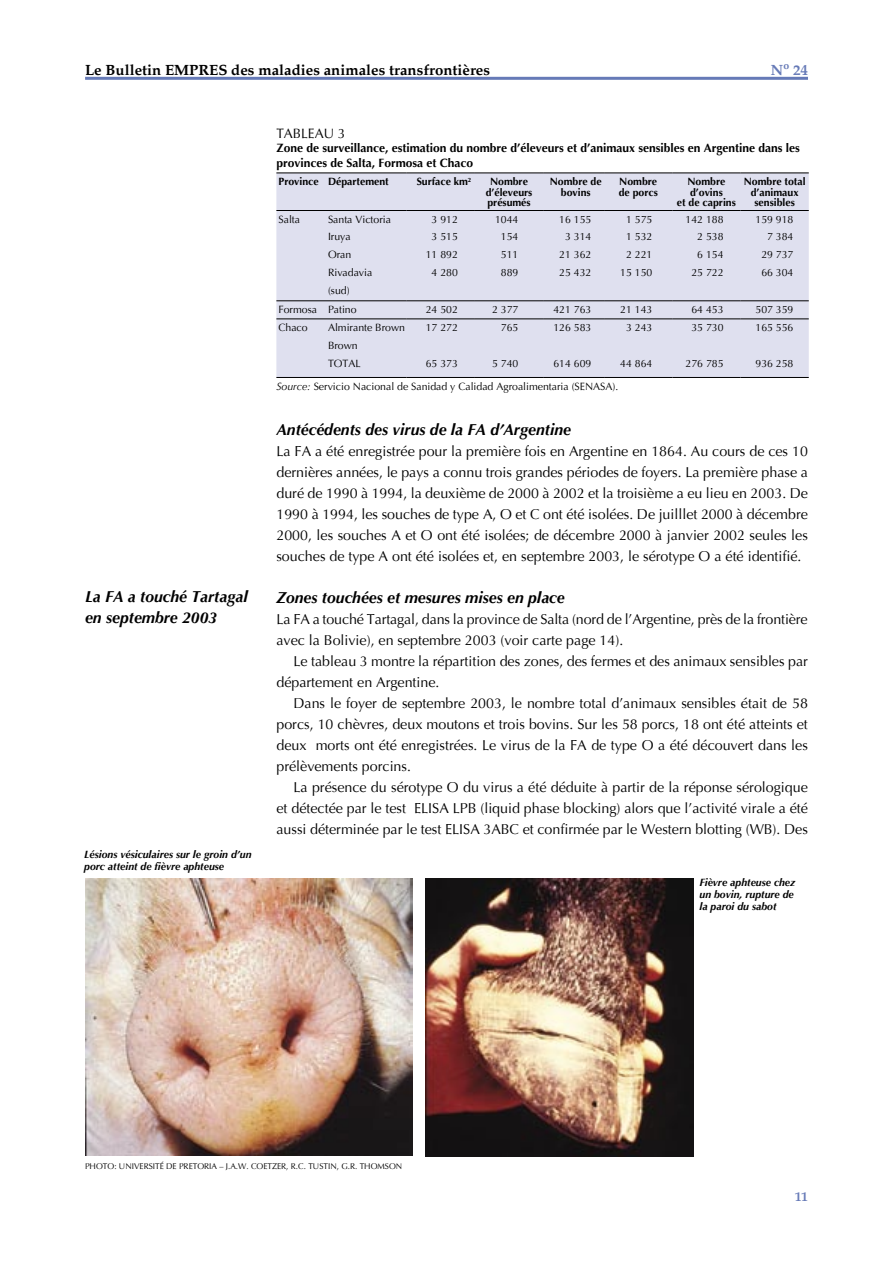
<style>
.page{position:relative;width:893px;height:1263px;background:#fff}
.page>*{position:absolute;margin:0;border:0;box-sizing:border-box;transform-origin:0 0}
.t1{font:italic 700 15.75px/21px "Optima";color:#000}
.t2{font:700 15px "Palatino";color:#000}
.t3{font:700 15px "Palatino";color:#667ab7}
.t4{font:14.25px/21px "Optima";color:#000;text-align:justify}
.t5{font:13.5px "Optima";color:#000}
.t6{font:700 13.5px "Palatino";color:#667ab7}
.t7{font:700 12px/14.4px "Optima";color:#000}
.t8{font:10.5px/18.8px "Optima";color:#000}
.t9{font:700 10.5px/10.5px "Optima";color:#000;text-align:center}
.t10{font:italic 700 10.5px/12px "Optima";color:#000}
.t11{font:8.25px "Optima";color:#000}
.s1{font-style:italic}
</style>
<div class="page">
<hr style="left:85px;top:77px;width:723px;height:3px;background:#667ab7">
<div style="left:276px;top:174px;width:533px;height:203px;background:#dfe0ef"></div>
<hr style="left:276px;top:173px;width:52px;height:1px;background:#000">
<hr style="left:328px;top:173px;width:79px;height:1px;background:#000">
<hr style="left:407px;top:173px;width:68px;height:1px;background:#000">
<hr style="left:475px;top:173px;width:68px;height:1px;background:#000">
<hr style="left:543px;top:173px;width:61px;height:1px;background:#000">
<hr style="left:604px;top:173px;width:68px;height:1px;background:#000">
<hr style="left:672px;top:173px;width:68px;height:1px;background:#000">
<hr style="left:740px;top:173px;width:69px;height:1px;background:#000">
<hr style="left:276px;top:210px;width:52px;height:1px;background:#000">
<hr style="left:328px;top:210px;width:79px;height:1px;background:#000">
<hr style="left:407px;top:210px;width:68px;height:1px;background:#000">
<hr style="left:475px;top:210px;width:68px;height:1px;background:#000">
<hr style="left:543px;top:210px;width:61px;height:1px;background:#000">
<hr style="left:604px;top:210px;width:68px;height:1px;background:#000">
<hr style="left:672px;top:210px;width:68px;height:1px;background:#000">
<hr style="left:740px;top:210px;width:69px;height:1px;background:#000">
<hr style="left:276px;top:301px;width:52px;height:1px;background:#000">
<hr style="left:328px;top:301px;width:79px;height:1px;background:#000">
<hr style="left:407px;top:301px;width:68px;height:1px;background:#000">
<hr style="left:475px;top:301px;width:68px;height:1px;background:#000">
<hr style="left:543px;top:301px;width:61px;height:1px;background:#000">
<hr style="left:604px;top:301px;width:68px;height:1px;background:#000">
<hr style="left:672px;top:301px;width:68px;height:1px;background:#000">
<hr style="left:740px;top:301px;width:69px;height:1px;background:#000">
<hr style="left:276px;top:319px;width:52px;height:1px;background:#000">
<hr style="left:328px;top:319px;width:79px;height:1px;background:#000">
<hr style="left:407px;top:319px;width:68px;height:1px;background:#000">
<hr style="left:475px;top:319px;width:68px;height:1px;background:#000">
<hr style="left:543px;top:319px;width:61px;height:1px;background:#000">
<hr style="left:604px;top:319px;width:68px;height:1px;background:#000">
<hr style="left:672px;top:319px;width:68px;height:1px;background:#000">
<hr style="left:740px;top:319px;width:69px;height:1px;background:#000">
<hr style="left:276px;top:377px;width:52px;height:1px;background:#000">
<hr style="left:328px;top:377px;width:79px;height:1px;background:#000">
<hr style="left:407px;top:377px;width:68px;height:1px;background:#000">
<hr style="left:475px;top:377px;width:68px;height:1px;background:#000">
<hr style="left:543px;top:377px;width:61px;height:1px;background:#000">
<hr style="left:604px;top:377px;width:68px;height:1px;background:#000">
<hr style="left:672px;top:377px;width:68px;height:1px;background:#000">
<hr style="left:740px;top:377px;width:69px;height:1px;background:#000">
<img style="left:85px;top:878px;width:327px;height:277px">
<img style="left:425px;top:878px;width:268px;height:278px">
<p class="t2" style="left:85px;top:61px;width:406px">Le Bulletin EMPRES des maladies animales transfrontières</p>
<p class="t3" style="left:771px;top:61px;width:39px">N<sup>o</sup> 24</p>
<p class="t5" style="left:276px;top:125px;width:71px">TABLEAU 3</p>
<p class="t7" style="left:276px;top:141px;width:525px">Zone de surveillance, estimation du nombre d’éleveurs et d’animaux sensibles en Argentine dans les provinces de Salta, Formosa et Chaco</p>
<p class="t9" style="left:279px;top:176px;width:112px">Province Département</p>
<p class="t9" style="left:417px;top:176px;width:56px">Surface km<sup>2</sup></p>
<p class="t9" style="left:486px;top:176px;width:48px">Nombre d’éleveurs présumés</p>
<p class="t9" style="left:550px;top:176px;width:53px">Nombre de bovins</p>
<p class="t9" style="left:619px;top:176px;width:41px;text-align:left">Nombre de porcs</p>
<p class="t9" style="left:677px;top:176px;width:60px">Nombre d’ovins<br>et de caprins</p>
<p class="t9" style="left:744px;top:176px;width:63px">Nombre total d’animaux sensibles</p>
<p class="t8" style="left:279px;top:210px;width:23px">Salta</p>
<p class="t8" style="left:328px;top:210px;width:65px">Santa Victoria</p>
<p class="t8" style="left:432px;top:210px;width:28px">3 912</p>
<p class="t8" style="left:495px;top:210px;width:25px">1044</p>
<p class="t8" style="left:559px;top:210px;width:34px">16 155</p>
<p class="t8" style="left:626px;top:210px;width:28px">1 575</p>
<p class="t8" style="left:686px;top:210px;width:39px">142 188</p>
<p class="t8" style="left:755px;top:210px;width:39px">159 918</p>
<p class="t8" style="left:328px;top:227px;width:24px">Iruya</p>
<p class="t8" style="left:432px;top:227px;width:28px">3 515</p>
<p class="t8" style="left:501px;top:227px;width:19px">154</p>
<p class="t8" style="left:565px;top:227px;width:28px">3 314</p>
<p class="t8" style="left:626px;top:227px;width:28px">1 532</p>
<p class="t8" style="left:697px;top:227px;width:28px">2 538</p>
<p class="t8" style="left:767px;top:227px;width:28px">7 384</p>
<p class="t8" style="left:328px;top:246px;width:25px">Oran</p>
<p class="t8" style="left:426px;top:246px;width:34px">11 892</p>
<p class="t8" style="left:501px;top:246px;width:19px">511</p>
<p class="t8" style="left:559px;top:246px;width:34px">21 362</p>
<p class="t8" style="left:626px;top:246px;width:28px">2 221</p>
<p class="t8" style="left:697px;top:246px;width:28px">6 154</p>
<p class="t8" style="left:761px;top:246px;width:34px">29 737</p>
<p class="t8" style="left:328px;top:263px;width:46px">Rivadavia</p>
<p class="t8" style="left:432px;top:263px;width:28px">4 280</p>
<p class="t8" style="left:501px;top:263px;width:19px">889</p>
<p class="t8" style="left:559px;top:263px;width:34px">25 432</p>
<p class="t8" style="left:620px;top:263px;width:34px">15 150</p>
<p class="t8" style="left:691px;top:263px;width:34px">25 722</p>
<p class="t8" style="left:761px;top:263px;width:34px">66 304</p>
<p class="t8" style="left:279px;top:282px;width:80px;text-indent:49px">(sud)<br>Formosa Patino</p>
<p class="t8" style="left:426px;top:300px;width:34px">24 502</p>
<p class="t8" style="left:492px;top:300px;width:28px">2 377</p>
<p class="t8" style="left:553px;top:300px;width:39px">421 763</p>
<p class="t8" style="left:620px;top:300px;width:34px">21 143</p>
<p class="t8" style="left:691px;top:300px;width:34px">64 453</p>
<p class="t8" style="left:755px;top:300px;width:39px">507 359</p>
<p class="t1" style="left:85px;top:586px;width:164px">La FA a touché Tartagal en septembre 2003</p>
<p class="t10" style="left:84px;top:848px;width:169px">Lésions vésiculaires sur le groin d’un porc atteint de fièvre aphteuse</p>
<p class="t8" style="left:279px;top:318px;width:31px">Chaco</p>
<p class="t8" style="left:328px;top:318px;width:79px">Almirante Brown</p>
<p class="t8" style="left:426px;top:318px;width:34px">17 272</p>
<p class="t8" style="left:501px;top:318px;width:19px">765</p>
<p class="t8" style="left:553px;top:318px;width:39px">126 583</p>
<p class="t8" style="left:626px;top:318px;width:28px">3 243</p>
<p class="t8" style="left:691px;top:318px;width:34px">35 730</p>
<p class="t8" style="left:755px;top:318px;width:39px">165 556</p>
<p class="t8" style="left:328px;top:336px;width:34px;line-height:17.9px">Brown<br>TOTAL</p>
<p class="t8" style="left:426px;top:354px;width:34px">65 373</p>
<p class="t8" style="left:492px;top:354px;width:28px">5 740</p>
<p class="t8" style="left:553px;top:354px;width:39px">614 609</p>
<p class="t8" style="left:620px;top:354px;width:34px">44 864</p>
<p class="t8" style="left:686px;top:354px;width:39px">276 785</p>
<p class="t8" style="left:755px;top:354px;width:39px">936 258</p>
<p class="t8" style="left:276px;top:377px;width:343px"><span class="s1">Source:</span> Servicio Nacional de Sanidad y Calidad Agroalimentaria (SENASA).</p>
<p class="t1" style="left:276px;top:419px;width:296px">Antécédents des virus de la FA d’Argentine</p>
<p class="t4" style="left:276px;top:440px;width:533px">La FA a été enregistrée pour la première fois en Argentine en 1864. Au cours de ces 10 dernières années, le pays a connu trois grandes périodes de foyers. La première phase a duré de 1990 à 1994, la deuxième de 2000 à 2002 et la troisième a eu lieu en 2003. De 1990 à 1994, les souches de type A, O et C ont été isolées. De juilllet 2000 à décembre 2000, les souches A et O ont été isolées; de décembre 2000 à janvier 2002 seules les souches de type A ont été isolées et, en septembre 2003, le sérotype O a été identifié.</p>
<p class="t1" style="left:276px;top:587px;width:290px">Zones touchées et mesures mises en place</p>
<p class="t4" style="left:276px;top:608px;width:533px">La FA a touché Tartagal, dans la province de Salta (nord de l’Argentine, près de la frontière avec la Bolivie), en septembre 2003 (voir carte page 14).</p>
<p class="t4" style="left:276px;top:650px;width:533px;text-indent:17px">Le tableau 3 montre la répartition des zones, des fermes et des animaux sensibles par département en Argentine.</p>
<p class="t4" style="left:276px;top:692px;width:533px;text-indent:17px">Dans le foyer de septembre 2003, le nombre total d’animaux sensibles était de 58 porcs, 10 chèvres, deux moutons et trois bovins. Sur les 58 porcs, 18 ont été atteints et deux morts ont été enregistrées. Le virus de la FA de type O a été découvert dans les prélèvements porcins.</p>
<p class="t4" style="left:276px;top:776px;width:533px;text-indent:17px">La présence du sérotype O du virus a été déduite à partir de la réponse sérologique et détectée par le test ELISA LPB (liquid phase blocking) alors que l’activité virale a été aussi déterminée par le test ELISA 3ABC et confirmée par le Western blotting (WB). Des</p>
<p class="t10" style="left:699px;top:876px;width:97px">Fièvre aphteuse chez un bovin, rupture de la paroi du sabot</p>
<p class="t11" style="left:85px;top:1161px;width:319px">PHOTO: UNIVERSITÉ DE PRETORIA – J.A.W. COETZER, R.C. TUSTIN, G.R. THOMSON</p>
<p class="t6" style="left:795px;top:1188px;width:15px">11</p>
</div>
